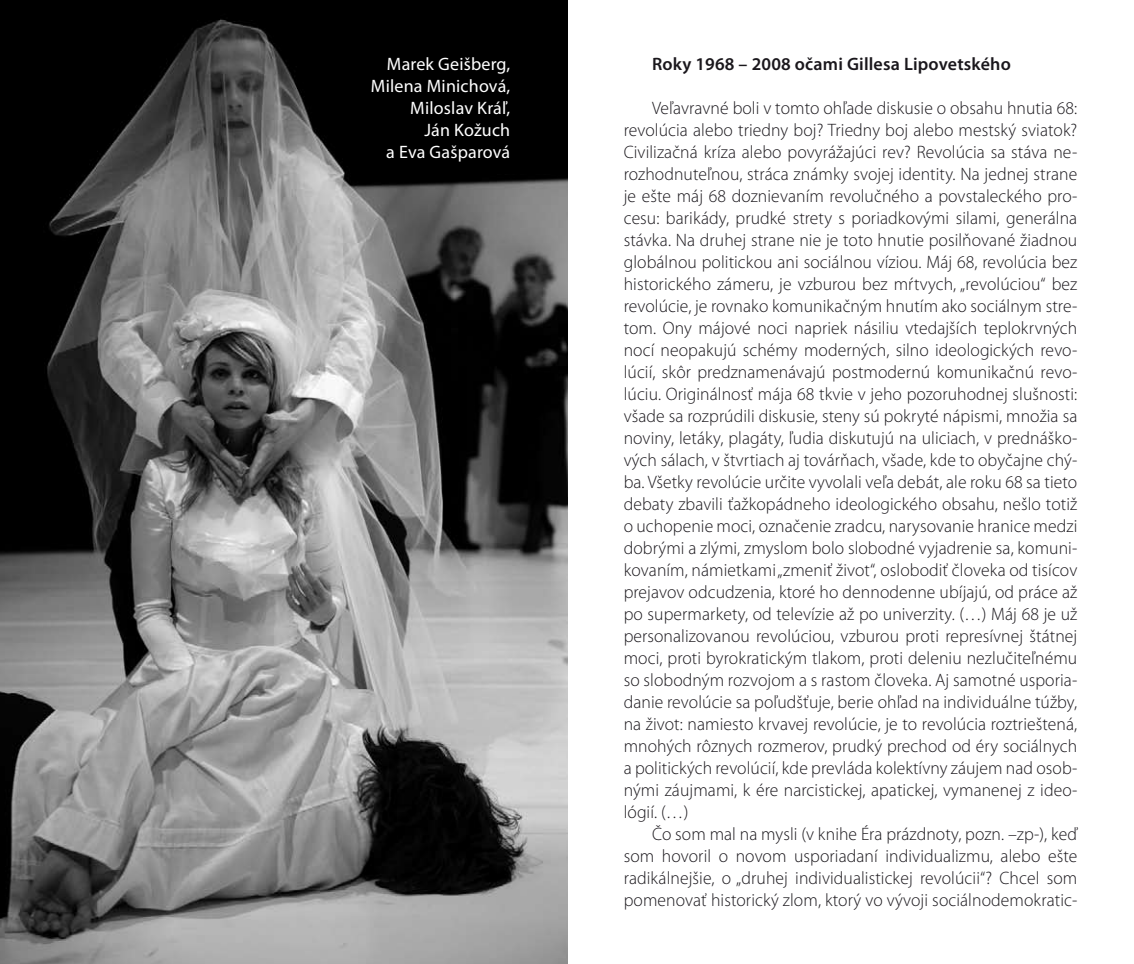
<style>
.page{position:relative;width:1134px;height:964px;background:#fff}
.page>*{position:absolute;margin:0;border:0;box-sizing:border-box;transform-origin:0 0}
.t1{font:300 18px/22px "Myriad Pro";letter-spacing:.005em;color:#1a171c;text-align:justify}
.t2{font:18px/22px "Myriad Pro";letter-spacing:.01em;color:#fff;text-align:right}
.t3{font:600 18px "Myriad Pro";letter-spacing:.01em;color:#1a171c}
</style>
<div class="page">
<img style="left:0;top:0;width:567px;height:964px">
<p class="t2" style="left:371px;top:53px;width:141px">Marek Geišberg,<br>Milena Minichová,<br>Miloslav Kráľ,<br>Ján Kožuch<br>a Eva Gašparová</p>
<p class="t3" style="left:652px;top:53px;width:360px">Roky 1968 – 2008 očami Gillesa Lipovetského</p>
<p class="t1" style="left:624px;top:97px;width:455px;text-indent:28px">Veľavravné boli v tomto ohľade diskusie o obsahu hnutia 68: revolúcia alebo triedny boj? Triedny boj alebo mestský sviatok?<br>Civilizačná kríza alebo povyrážajúci rev? Revolúcia sa stáva ne&shy;rozhodnuteľnou, stráca známky svojej identity. Na jednej strane je ešte máj 68 doznievaním revolučného a povstaleckého pro&shy;cesu: barikády, prudké strety s poriadkovými silami, generálna stávka. Na druhej strane nie je toto hnutie posilňované žiadnou globálnou politickou ani sociálnou víziou. Máj 68, revolúcia bez historického zámeru, je vzburou bez mŕtvych, „revolúciou“ bez revolúcie, je rovnako komunikačným hnutím ako sociálnym stre&shy;tom. Ony májové noci napriek násiliu vtedajších teplokrvných nocí neopakujú schémy moderných, silno ideologických revo&shy;lúcií, skôr predznamenávajú postmodernú komunikačnú revo&shy;lúciu. Originálnosť mája 68 tkvie v jeho pozoruhodnej slušnosti: všade sa rozprúdili diskusie, steny sú pokryté nápismi, množia sa noviny, letáky, plagáty, ľudia diskutujú na uliciach, v prednáško&shy;vých sálach, v štvrtiach aj továrňach, všade, kde to obyčajne chý&shy;ba. Všetky revolúcie určite vyvolali veľa debát, ale roku 68 sa tieto debaty zbavili ťažkopádneho ideologického obsahu, nešlo totiž o uchopenie moci, označenie zradcu, narysovanie hranice medzi dobrými a zlými, zmyslom bolo slobodné vyjadrenie sa, komuni&shy;kovaním, námietkami „zmeniť život“, oslobodiť človeka od tisícov prejavov odcudzenia, ktoré ho dennodenne ubíjajú, od práce až po supermarkety, od televízie až po univerzity. (…) Máj 68 je už personalizovanou revolúciou, vzburou proti represívnej štátnej moci, proti byrokratickým tlakom, proti deleniu nezlučiteľnému so slobodným rozvojom a s rastom človeka. Aj samotné usporia&shy;danie revolúcie sa poľudšťuje, berie ohľad na individuálne túžby, na život: namiesto krvavej revolúcie, je to revolúcia roztrieštená, mnohých rôznych rozmerov, prudký prechod od éry sociálnych a politických revolúcií, kde prevláda kolektívny záujem nad osob&shy;nými záujmami, k ére narcistickej, apatickej, vymanenej z ideo&shy;lógií. (…)</p>
<p class="t1" style="left:624px;top:823px;width:455px;text-indent:28px">Čo som mal na mysli (v knihe Éra prázdnoty, pozn. –zp-), keď som hovoril o novom usporiadaní individualizmu, alebo ešte radikálnejšie, o „druhej individualistickej revolúcii“? Chcel som pomenovať historický zlom, ktorý vo vývoji sociálnodemokratic-</p>
</div>
